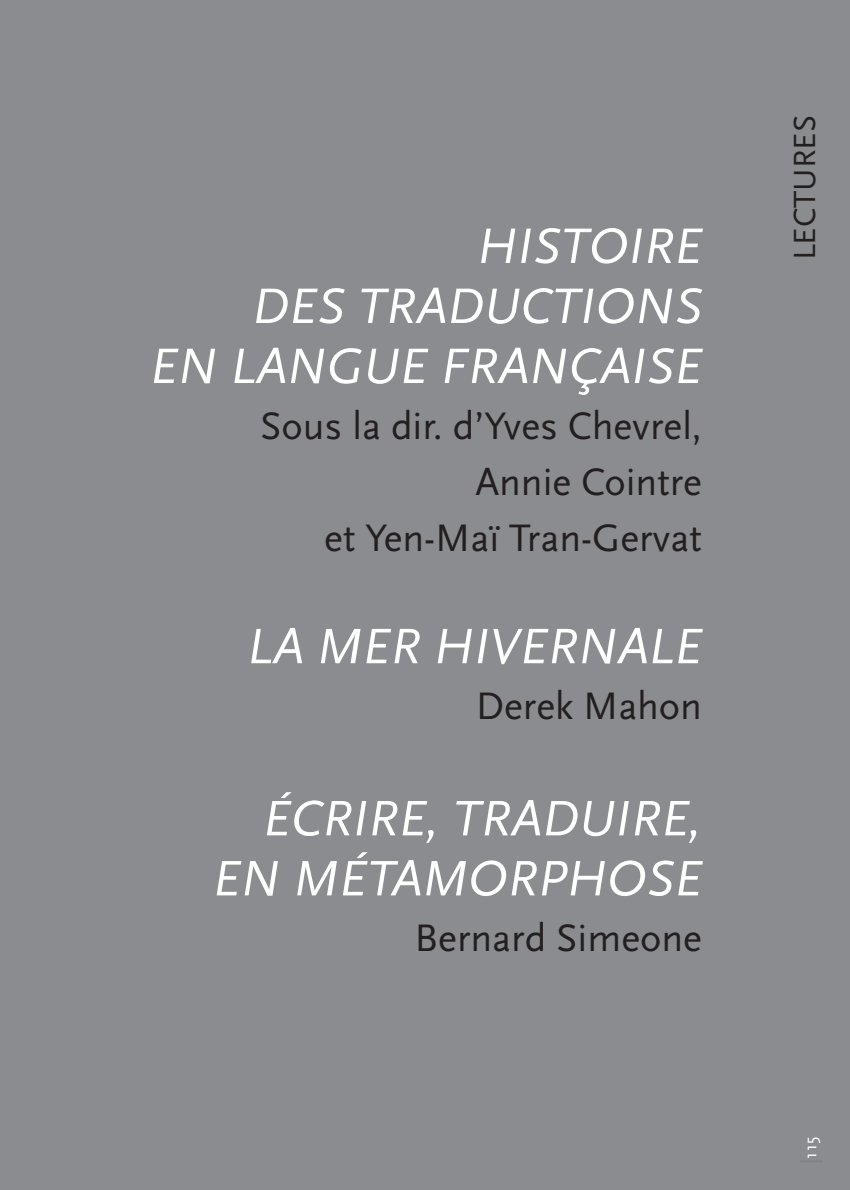
<style>
.page{position:relative;width:850px;height:1190px;background:#fff}
.page>*{position:absolute;margin:0;border:0;box-sizing:border-box;transform-origin:0 0}
.t1{font:italic 52px/60px "Scala Sans";color:#fff;text-align:right}
.t2{font:40px/56px "Scala Sans";color:#231f20;text-align:right}
.t3{font:32px "Scala Sans";color:#231f20}
.t4{font:18px "Scala Sans";color:#fff}
</style>
<div class="page">
<div style="left:0;top:0;width:850px;height:1189px;background:#8a8c8f"></div>
<p class="t1" style="left:149px;top:215px;width:554px">HISTOIRE<br>DES TRADUCTIONS<br>EN LANGUE FRANÇAISE</p>
<p class="t2" style="left:260px;top:397px;width:443px">Sous la dir. d’Yves Chevrel,<br>Annie Cointre<br>et Yen-Maï Tran-Gervat</p>
<p class="t1" style="left:247px;top:615px;width:456px">LA MER HIVERNALE</p>
<p class="t2" style="left:476px;top:677px;width:228px">Derek Mahon</p>
<p class="t1" style="left:212px;top:787px;width:491px">ÉCRIRE, TRADUIRE,<br>EN MÉTAMORPHOSE</p>
<p class="t2" style="left:415px;top:909px;width:289px">Bernard Simeone</p>
<p class="t3" style="left:785px;top:260px;width:146px;rotate:-90deg">LECTURES</p>
<p class="t4" style="left:800px;top:1158px;width:23px;rotate:-90deg">115</p>
</div>
